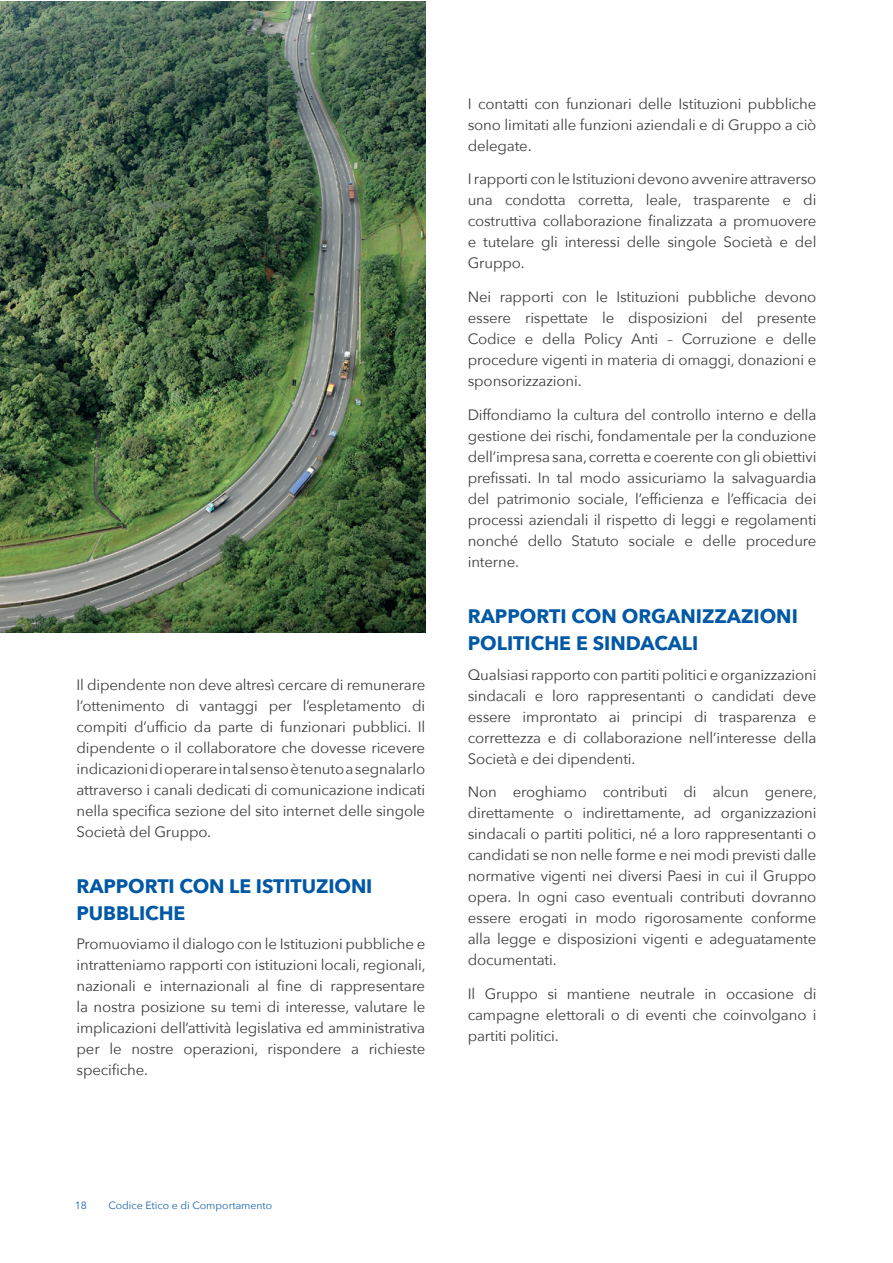
<style>
.page{position:relative;width:893px;height:1263px;background:#fff}
.page>*{position:absolute;margin:0;border:0;box-sizing:border-box;transform-origin:0 0}
.t1{font:700 19.5px/27px "Avenir Next";letter-spacing:-.005em;color:#0158a4}
.t2{font:15px/21px "Avenir Next";letter-spacing:-.01em;color:#3e3e3f;text-align:justify}
.t3{font:10.5px "Avenir Next";color:#1a63ac}
</style>
<div class="page">
<img style="left:0;top:1px;width:425px;height:631px">
<p class="t2" style="left:77px;top:673px;width:350px">Il dipendente non deve altresì cercare di remunerare l’ottenimento di vantaggi per l’espletamento di compiti d’ufficio da parte di funzionari pubblici. Il dipendente o il collaboratore che dovesse ricevere indicazioni di operare in tal senso è tenuto a segnalarlo attraverso i canali dedicati di comunicazione indicati nella specifica sezione del sito internet delle singole Società del Gruppo.</p>
<h1 class="t1" style="left:77px;top:872px;width:297px">RAPPORTI CON LE ISTITUZIONI<br>PUBBLICHE</h1>
<p class="t2" style="left:77px;top:933px;width:351px">Promuoviamo il dialogo con le Istituzioni pubbliche e intratteniamo rapporti con istituzioni locali, regionali, nazionali e internazionali al fine di rappresentare la nostra posizione su temi di interesse, valutare le implicazioni dell’attività legislativa ed amministrativa per le nostre operazioni, rispondere a richieste specifiche.</p>
<p class="t2" style="left:468px;top:92px;width:350px">I contatti con funzionari delle Istituzioni pubbliche sono limitati alle funzioni aziendali e di Gruppo a ciò delegate.</p>
<p class="t2" style="left:468px;top:168px;width:350px">I rapporti con le Istituzioni devono avvenire attraverso una condotta corretta, leale, trasparente e di costruttiva collaborazione finalizzata a promuovere e tutelare gli interessi delle singole Società e del Gruppo.</p>
<p class="t2" style="left:468px;top:286px;width:350px">Nei rapporti con le Istituzioni pubbliche devono essere rispettate le disposizioni del presente Codice e della Policy Anti – Corruzione e delle procedure vigenti in materia di omaggi, donazioni e sponsorizzazioni.</p>
<p class="t2" style="left:468px;top:403px;width:350px">Diffondiamo la cultura del controllo interno e della gestione dei rischi, fondamentale per la conduzione dell’impresa sana, corretta e coerente con gli obiettivi prefissati. In tal modo assicuriamo la salvaguardia del patrimonio sociale, l’efficienza e l’efficacia dei processi aziendali il rispetto di leggi e regolamenti nonché dello Statuto sociale e delle procedure interne.</p>
<h1 class="t1" style="left:468px;top:602px;width:332px">RAPPORTI CON ORGANIZZAZIONI<br>POLITICHE E SINDACALI</h1>
<p class="t2" style="left:468px;top:663px;width:350px">Qualsiasi rapporto con partiti politici e organizzazioni sindacali e loro rappresentanti o candidati deve essere improntato ai principi di trasparenza e correttezza e di collaborazione nell’interesse della Società e dei dipendenti.</p>
<p class="t2" style="left:468px;top:781px;width:351px">Non eroghiamo contributi di alcun genere, direttamente o indirettamente, ad organizzazioni sindacali o partiti politici, né a loro rappresentanti o candidati se non nelle forme e nei modi previsti dalle normative vigenti nei diversi Paesi in cui il Gruppo opera. In ogni caso eventuali contributi dovranno essere erogati in modo rigorosamente conforme alla legge e disposizioni vigenti e adeguatamente documentati.</p>
<p class="t2" style="left:468px;top:983px;width:350px">Il Gruppo si mantiene neutrale in occasione di campagne elettorali o di eventi che coinvolgano i partiti politici.</p>
<p class="t3" style="left:75px;top:1197px;width:14px">18</p>
<p class="t3" style="left:108px;top:1197px;width:165px">Codice Etico e di Comportamento</p>
</div>
